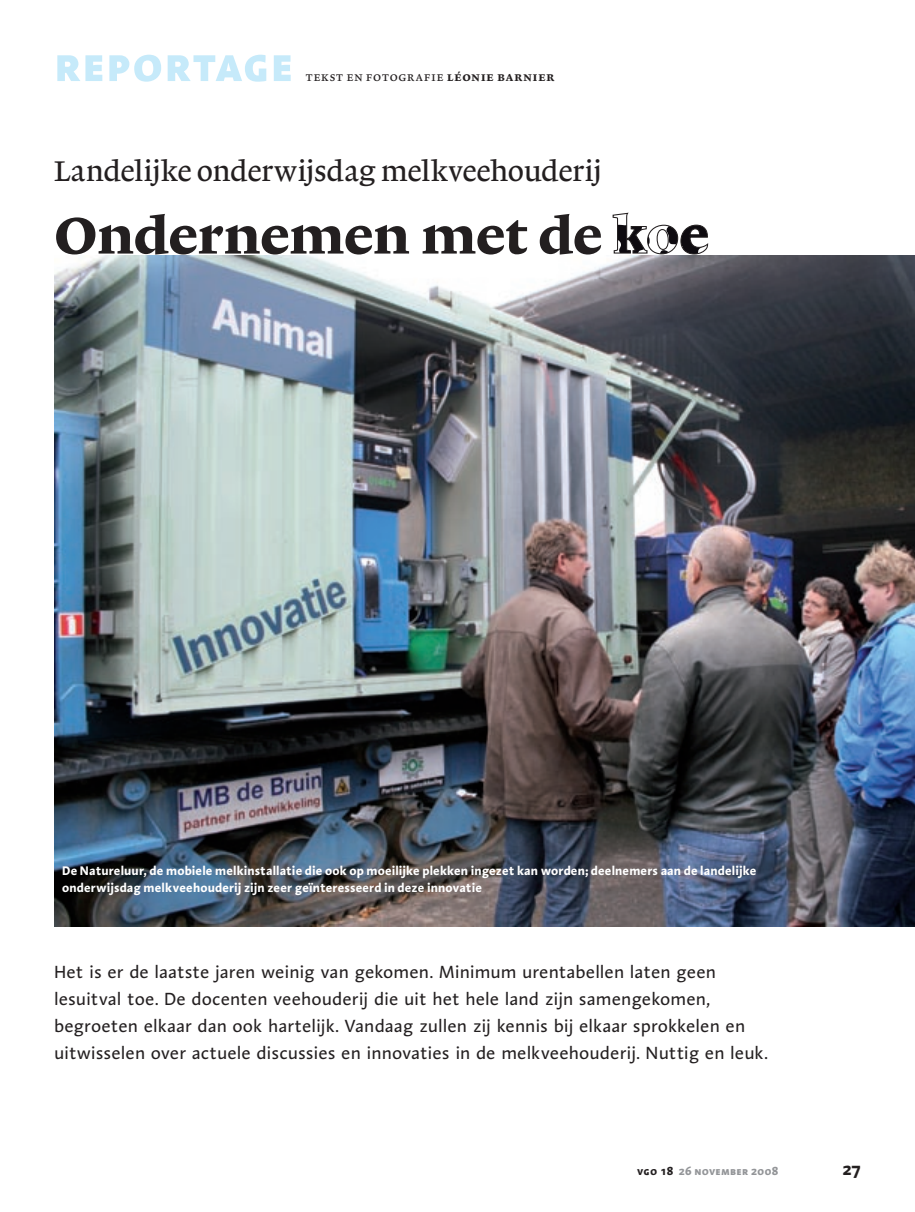
<style>
.page{position:relative;width:915px;height:1212px;background:#fff}
.page>*{position:absolute;margin:0;border:0;box-sizing:border-box;transform-origin:0 0}
.t1{font:54px "Lexicon No 1 Roman E Txt";letter-spacing:-.015em;color:#231f20}
.t2{font:700 52.5px "Linotype Aroma SC";letter-spacing:.015em;color:#c6eafa}
.t3{font:500 30px "Lexicon No 1 Roman A";letter-spacing:-.01em;color:#231f20}
.t4{font:18px/27px "Linotype Aroma";letter-spacing:-.005em;color:#231f20}
.t5{font:700 18px "Linotype Aroma";color:#231f20}
.t6{font:700 12.75px/17.2px "Linotype Aroma";letter-spacing:.005em;color:#fff}
.t7{font:12.75px "Lexicon No 1 Roman A Exp";letter-spacing:.065em;color:#231f20}
.t8{font:700 12px "Linotype Aroma SC";letter-spacing:.025em;color:#939598}
.s1{font-family:"Lexicon No 1 Roman D Exp"}
.s2{color:#231f20}
</style>
<div class="page">
<img style="left:54px;top:255px;width:860px;height:671px">
<svg style="left:612px;top:212px;width:96px;height:43px"></svg>
<h2 class="t2" style="left:54px;top:28px;width:241px">reportage</h2>
<p class="t7" style="left:306px;top:70px;width:250px">tekst en fotografie <span class="s1">léonie barnier</span></p>
<h3 class="t3" style="left:54px;top:155px;width:549px">Landelijke onderwijsdag melkveehouderij</h3>
<h1 class="t1" style="left:54px;top:205px;width:549px">Ondernemen met de</h1>
<p class="t6" style="left:62px;top:861px;width:695px">De Natureluur, de mobiele melkinstallatie die ook op moeilijke plekken ingezet kan worden; deelnemers aan de landelijke onderwijsdag melkveehouderij zijn zeer geïnteresseerd in deze innovatie</p>
<p class="t4" style="left:54px;top:958px;width:715px">Het is er de laatste jaren weinig van gekomen. Minimum urentabellen laten geen lesuitval toe. De docenten veehouderij die uit het hele land zijn samengekomen, begroeten elkaar dan ook hartelijk. Vandaag zullen zij kennis bij elkaar sprokkelen en uitwisselen over actuele discussies en innovaties in de melkveehouderij. Nuttig en leuk.</p>
<p class="t8" style="left:637px;top:1163px;width:143px"><span class="s2">vgo 18</span> 26 november 2008</p>
<p class="t5" style="left:841px;top:1156px;width:20px">27</p>
</div>
